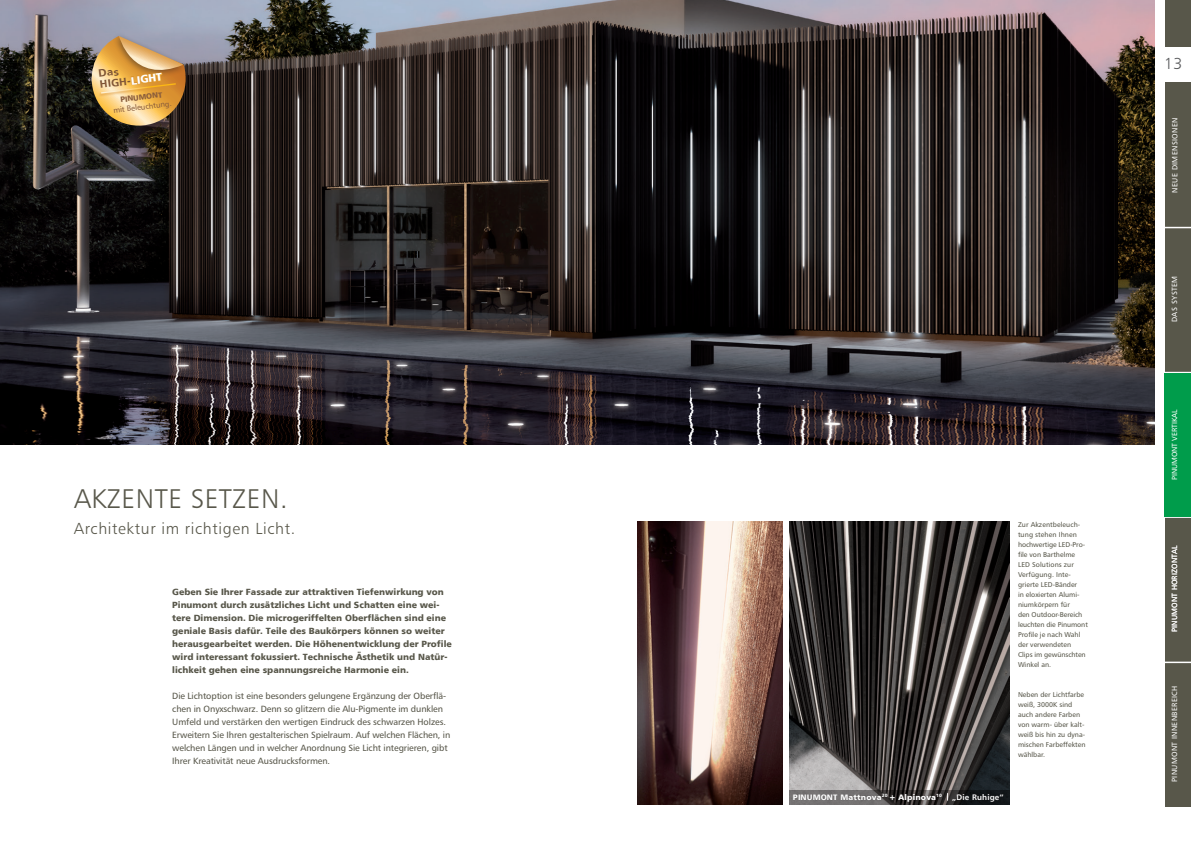
<style>
.page{position:relative;width:1191px;height:842px;background:#fff}
.page>*{position:absolute;margin:0;border:0;box-sizing:border-box;transform-origin:0 0}
.t1{font:27px "Humanist 777 BT Light B";letter-spacing:.02em;color:#58574a}
.t2{font:16px "Humanist 777 BT Light B";letter-spacing:.04em;color:#58574a}
.t3{font:16px "Humanist 777 BT Light B";color:#57585a}
.t4{font:11px/11px "Humanist 777 BT Black B";color:#8a5d3b}
.t5{font:9px/13px "Humanist 777 BT Black B";color:#58574a}
.t6{font:9px/13px "Humanist 777 BT Roman B";letter-spacing:-.01em;color:#58574a}
.t7{font:8px "Humanist 777 BT Black B";letter-spacing:.02em;color:#fff}
.t8{font:8px "Humanist 777 BT Bold B";letter-spacing:.02em;color:#fff}
.t9{font:7.7px "Humanist 777 BT Roman B";color:#8a5d3b}
.t10{font:7.7px "Humanist 777 BT Black B";color:#8a5d3b}
.t11{font:7.5px "Humanist 777 BT Roman B";letter-spacing:.04em;color:#fff}
.t12{font:7.5px "Humanist 777 BT Roman B";letter-spacing:.02em;color:#fff}
.t13{font:7.4px "Humanist 777 BT Roman B";color:#fff}
.t14{font:7px/10px "Humanist 777 BT Roman B";color:#58574a}
.s1{color:#fff}
</style>
<div class="page">
<div style="left:1164px;top:82px;width:27px;height:724px;background:#58574a"></div>
<div style="left:1164px;top:0;width:27px;height:47px;background:#58574a"></div>
<svg style="left:1164px;top:227px;width:27px;height:1px"></svg>
<svg style="left:1164px;top:372px;width:27px;height:1px"></svg>
<hr style="left:1164px;top:516px;width:27px;height:2px;background:#fff">
<svg style="left:1164px;top:662px;width:27px;height:1px"></svg>
<div style="left:1164px;top:373px;width:27px;height:143px;background:#009c4b"></div>
<img style="left:0;top:0;width:1155px;height:444px">
<img style="left:789px;top:522px;width:220px;height:268px">
<img style="left:638px;top:522px;width:144px;height:282px">
<svg style="left:789px;top:790px;width:220px;height:14px"></svg>
<div style="left:793px;top:793px;width:211px;height:9px;background:#231f20;opacity:.47"></div>
<div style="left:112px;top:32px;width:75px;height:45px;background:#9fa3b7"></div>
<svg style="left:84px;top:36px;width:107px;height:100px"></svg>
<h3 class="t4" style="left:98px;top:68px;width:64px;rotate:-7deg">Das<br>HIGH-<span class="s1">LIGHT</span></h3>
<p class="t10" style="left:120px;top:95px;width:44px;rotate:-7deg">PINUMONT</p>
<p class="t9" style="left:113px;top:106px;width:60px;rotate:-7deg">mit Beleuchtung.</p>
<h1 class="t1" style="left:74px;top:482px;width:215px">AKZENTE SETZEN.</h1>
<h2 class="t2" style="left:74px;top:519px;width:223px">Architektur im richtigen Licht.</h2>
<p class="t14" style="left:1018px;top:520px;width:71px">Zur Akzentbeleuch&shy;tung stehen Ihnen hochwertige LED-Pro&shy;file von Barthelme<br>LED Solutions zur<br>Verfügung. Inte&shy;grierte LED-Bänder<br>in eloxierten Alumi&shy;niumkörpern für<br>den Outdoor-Bereich leuchten die Pinumont<br>Profile je nach Wahl der verwendeten<br>Clips im gewünschten<br>Winkel an.</p>
<p class="t14" style="left:1018px;top:690px;width:69px">Neben der Lichtfarbe weiß, 3000K sind auch andere Farben von warm- über kalt&shy;weiß bis hin zu dyna&shy;mischen Farbeffekten wählbar.</p>
<p class="t5" style="left:172px;top:585px;width:281px">Geben Sie Ihrer Fassade zur attraktiven Tiefenwirkung von Pinumont durch zusätzliches Licht und Schatten eine wei&shy;tere Dimension. Die microgeriffelten Oberflächen sind eine geniale Basis dafür. Teile des Baukörpers können so weiter herausgearbeitet werden. Die Höhenentwicklung der Profile wird interessant fokussiert. Technische Ästhetik und Natür&shy;lichkeit gehen eine spannungsreiche Harmonie ein.</p>
<p class="t6" style="left:172px;top:689px;width:279px">Die Lichtoption ist eine besonders gelungene Ergänzung der Oberflä&shy;chen in Onyxschwarz. Denn so glitzern die Alu-Pigmente im dunklen Umfeld und verstärken den wertigen Eindruck des schwarzen Holzes.<br>Erweitern Sie Ihren gestalterischen Spielraum. Auf welchen Flächen, in welchen Längen und in welcher Anordnung Sie Licht integrieren, gibt Ihrer Kreativität neue Ausdrucksformen.</p>
<p class="t7" style="left:793px;top:792px;width:151px">PINUMONT Mattnova<sup>20</sup> + Alpinova<sup>10</sup></p>
<p class="t8" style="left:952px;top:792px;width:53px">„Die Ruhige“</p>
<h2 class="t3" style="left:1164px;top:54px;width:20px">13</h2>
<p class="t11" style="left:1170px;top:193px;width:77px;rotate:-90deg">NEUE DIMENSIONEN</p>
<p class="t11" style="left:1169px;top:322px;width:48px;rotate:-90deg">DAS SYSTEM</p>
<p class="t13" style="left:1169px;top:480px;width:72px;rotate:-90deg">PINUMONT VERTIKAL</p>
<p class="t12" style="left:1169px;top:632px;width:88px;rotate:-90deg">PINUMONT HORIZONTAL</p>
<p class="t11" style="left:1169px;top:782px;width:98px;rotate:-90deg">PINUMONT INNENBEREICH</p>
</div>
